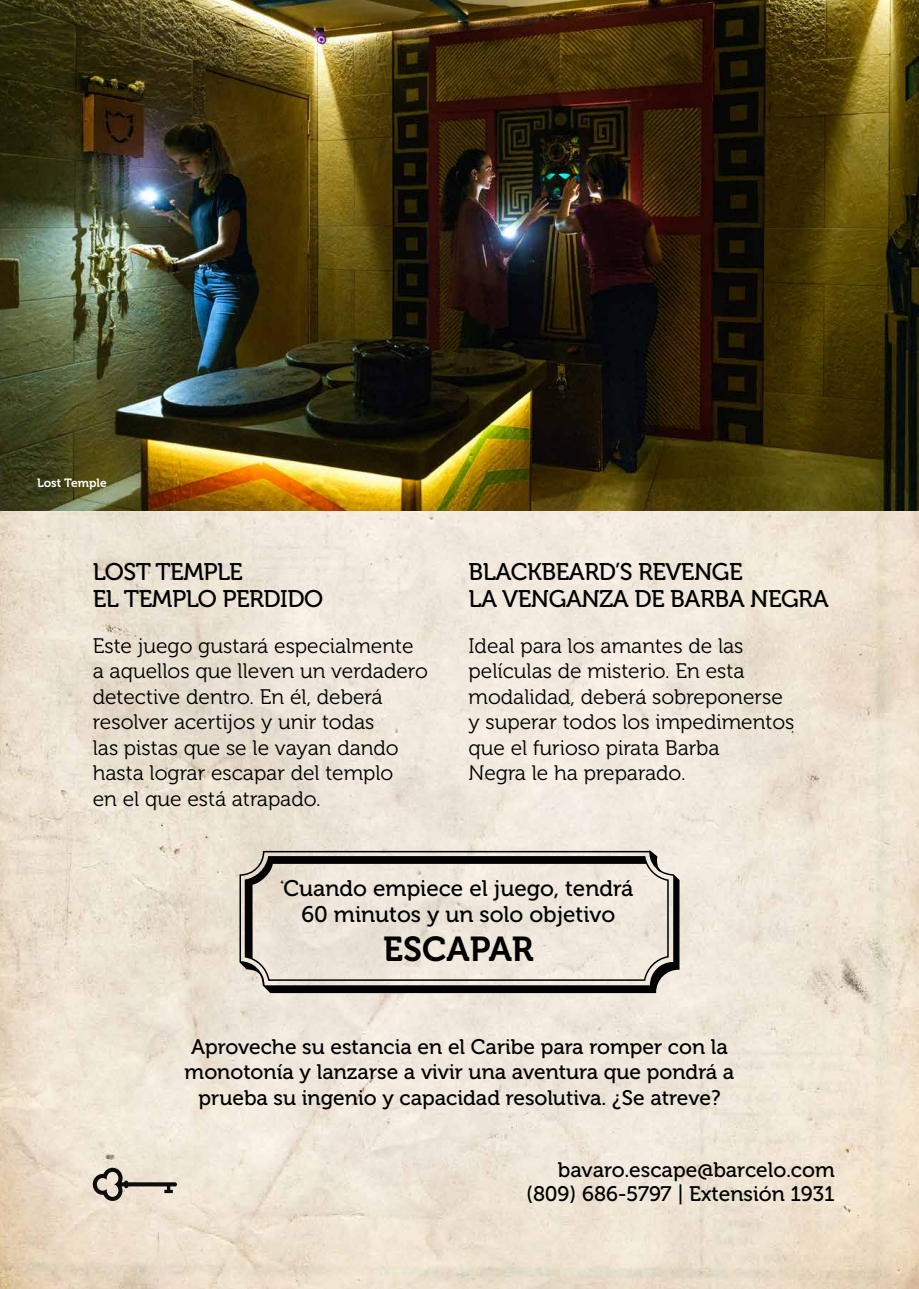
<style>
.page{position:relative;width:919px;height:1289px;background:#fff}
.page>*{position:absolute;margin:0;border:0;box-sizing:border-box;transform-origin:0 0}
.t1{font:34.5px "Museo 700";color:#000}
.t2{font:24px/27px "Museo 500";letter-spacing:-.02em;color:#000}
.t3{font:22.5px/25.5px "Museo 500";color:#000;text-align:center}
.t4{font:21px/25.5px "Museo 300";color:#000}
.t5{font:21px/25.5px "Museo 500";color:#000;text-align:center}
.t6{font:12px "Museo 700";color:#fff}
</style>
<div class="page">
<img style="left:0;top:510px;width:918px;height:778px">
<img style="left:0;top:0;width:918px;height:510px">
<svg style="left:93px;top:1167px;width:85px;height:33px;background:#bab1a5"></svg>
<svg style="left:238px;top:850px;width:442px;height:143px;background:#252321"></svg>
<svg style="left:239px;top:849px;width:441px;height:137px;background:#d2cbc1"></svg>
<p class="t6" style="left:37px;top:476px;width:71px">Lost Temple</p>
<p class="t2" style="left:93px;top:558px;width:232px">LOST TEMPLE<br>EL TEMPLO PERDIDO</p>
<p class="t2" style="left:468px;top:558px;width:362px">BLACKBEARD’S REVENGE<br>LA VENGANZA DE BARBA NEGRA</p>
<p class="t4" style="left:93px;top:633px;width:337px">Este juego gustará especialmente a aquellos que lleven un verdadero detective dentro. En él, deberá resolver acertijos y unir todas<br>las pistas que se le vayan dando hasta lograr escapar del templo<br>en el que está atrapado.</p>
<p class="t4" style="left:468px;top:633px;width:327px">Ideal para los amantes de las películas de misterio. En esta modalidad, deberá sobreponerse y superar todos los impedimentos que el furioso pirata Barba<br>Negra le ha preparado.</p>
<p class="t3" style="left:283px;top:875px;width:351px">Cuando empiece el juego, tendrá<br>60 minutos y un solo objetivo</p>
<h1 class="t1" style="left:383px;top:929px;width:152px">ESCAPAR</h1>
<p class="t5" style="left:185px;top:1033px;width:551px">Aproveche su estancia en el Caribe para romper con la monotonía y lanzarse a vivir una aventura que pondrá a prueba su ingenio y capacidad resolutiva. ¿Se atreve?</p>
<p class="t5" style="left:526px;top:1157px;width:310px;line-height:24px;text-align:right">bavaro.escape@barcelo.com (809) 686-5797 | Extensión 1931</p>
</div>
